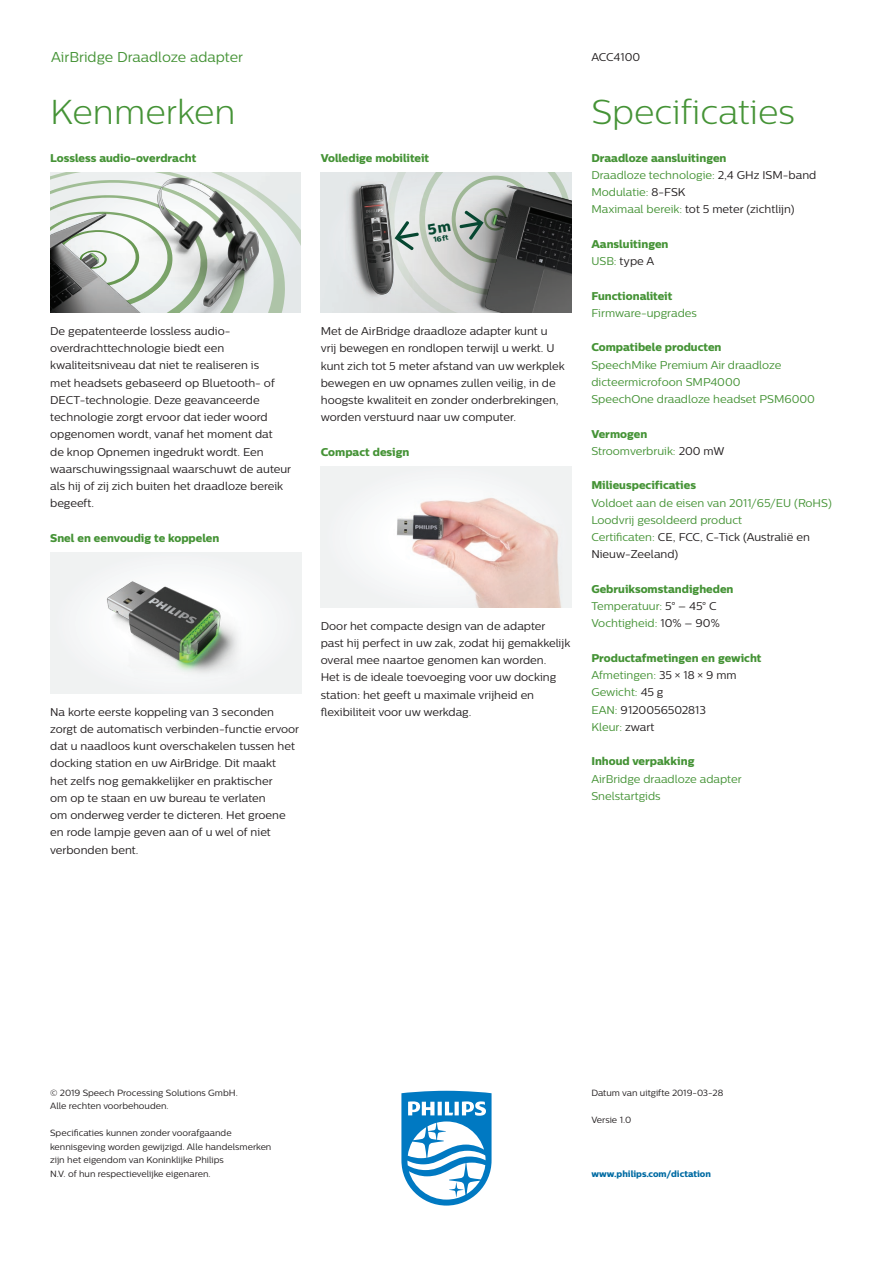
<style>
.page{position:relative;width:893px;height:1263px;background:#fff}
.page>*{position:absolute;margin:0;border:0;box-sizing:border-box;transform-origin:0 0}
.t1{font:300 34.5px "Centrale Sans";color:#459336}
.t2{font:14.25px "Centrale Sans";color:#459336}
.t3{font:11.25px/17.2px "Centrale Sans";color:#231f20}
.t4{font:11.25px/17.2px "Centrale Sans";color:#459336}
.t5{font:11.25px "Centrale Sans X Bold";color:#459336}
.t6{font:9px/13.5px "Centrale Sans";color:#231f20}
.t7{font:9px "Centrale Sans X Bold";color:#006ba3}
.t8{font:7.35px "Centrale Sans X Bold";color:#064731}
.s1{color:#231f20}
.s2{color:#459336}
</style>
<div class="page">
<img style="left:50px;top:172px;width:250px;height:140px">
<div style="left:50px;top:553px;width:251px;height:140px;background:#f3f3f4"></div>
<img style="left:103px;top:580px;width:146px;height:92px">
<svg style="left:401px;top:1091px;width:91px;height:114px"></svg>
<img style="left:321px;top:172px;width:66px;height:141px">
<img style="left:321px;top:467px;width:251px;height:140px">
<svg style="left:387px;top:172px;width:185px;height:141px;background:#979a98"></svg>
<p class="t2" style="left:51px;top:48px;width:194px">AirBridge Draadloze adapter</p>
<h1 class="t1" style="left:50px;top:92px;width:187px">Kenmerken</h1>
<p class="t5" style="left:50px;top:151px;width:148px">Lossless audio-overdracht</p>
<p class="t3" style="left:50px;top:322px;width:243px">De gepatenteerde lossless audio&shy;overdrachttechnologie biedt een kwaliteitsniveau dat niet te realiseren is<br>met headsets gebaseerd op Bluetooth- of DECT-technologie. Deze geavanceerde technologie zorgt ervoor dat ieder woord opgenomen wordt, vanaf het moment dat<br>de knop Opnemen ingedrukt wordt. Een waarschuwingssignaal waarschuwt de auteur als hij of zij zich buiten het draadloze bereik begeeft.</p>
<p class="t5" style="left:50px;top:531px;width:171px">Snel en eenvoudig te koppelen</p>
<p class="t3" style="left:50px;top:703px;width:251px">Na korte eerste koppeling van 3 seconden zorgt de automatisch verbinden-functie ervoor dat u naadloos kunt overschakelen tussen het docking station en uw AirBridge. Dit maakt<br>het zelfs nog gemakkelijker en praktischer<br>om op te staan en uw bureau te verlaten<br>om onderweg verder te dicteren. Het groene en rode lampje geven aan of u wel of niet verbonden bent.</p>
<p class="t5" style="left:321px;top:151px;width:110px">Volledige mobiliteit</p>
<p class="t8" style="left:433px;top:235px;width:16px;rotate:-10deg">16ft</p>
<p class="t3" style="left:321px;top:322px;width:246px">Met de AirBridge draadloze adapter kunt u vrij bewegen en rondlopen terwijl u werkt. U kunt zich tot 5 meter afstand van uw werkplek bewegen en uw opnames zullen veilig, in de hoogste kwaliteit en zonder onderbrekingen, worden verstuurd naar uw computer.</p>
<p class="t5" style="left:321px;top:445px;width:90px">Compact design</p>
<p class="t3" style="left:321px;top:617px;width:251px">Door het compacte design van de adapter past hij perfect in uw zak, zodat hij gemakkelijk overal mee naartoe genomen kan worden.<br>Het is de ideale toevoeging voor uw docking station: het geeft u maximale vrijheid en flexibiliteit voor uw werkdag.</p>
<p class="t3" style="left:591px;top:48px;width:50px">ACC4100</p>
<h1 class="t1" style="left:591px;top:92px;width:205px">Specificaties</h1>
<p class="t5" style="left:591px;top:151px;width:137px">Draadloze aansluitingen</p>
<p class="t4" style="left:591px;top:166px;width:227px">Draadloze technologie: <span class="s1">2,4 GHz ISM-band<br></span>Modulatie: <span class="s1">8-FSK<br></span>Maximaal bereik: <span class="s1">tot 5 meter (zichtlijn)</span></p>
<p class="t5" style="left:591px;top:237px;width:79px">Aansluitingen</p>
<p class="t3" style="left:591px;top:252px;width:64px"><span class="s2">USB:</span> type A</p>
<p class="t5" style="left:591px;top:289px;width:83px">Functionaliteit</p>
<p class="t4" style="left:591px;top:304px;width:107px">Firmware-upgrades</p>
<p class="t5" style="left:591px;top:340px;width:132px">Compatibele producten</p>
<p class="t4" style="left:591px;top:356px;width:225px">SpeechMike Premium Air draadloze dicteermicrofoon SMP4000<br>SpeechOne draadloze headset PSM6000</p>
<p class="t5" style="left:591px;top:427px;width:57px">Vermogen</p>
<p class="t4" style="left:591px;top:442px;width:135px">Stroomverbruik: <span class="s1">200 mW</span></p>
<p class="t5" style="left:591px;top:478px;width:106px">Milieuspecificaties</p>
<p class="t4" style="left:591px;top:494px;width:242px">Voldoet aan de eisen van 2011/65/EU (RoHS)<br>Loodvrij gesoldeerd product<br>Certificaten: <span class="s1">CE, FCC, C-Tick (Australië en Nieuw-Zeeland)</span></p>
<p class="t5" style="left:591px;top:582px;width:144px">Gebruiksomstandigheden</p>
<p class="t4" style="left:591px;top:597px;width:130px">Temperatuur: <span class="s1">5° – 45° C<br></span>Vochtigheid: <span class="s1">10% – 90%</span></p>
<p class="t5" style="left:591px;top:651px;width:172px">Productafmetingen en gewicht</p>
<p class="t3" style="left:591px;top:666px;width:147px"><span class="s2">Afmetingen:</span> 35 × 18 × 9 mm<br><span class="s2">Gewicht:</span> 45 g<br><span class="s2">EAN:</span> 9120056502813<br><span class="s2">Kleur:</span> zwart</p>
<p class="t5" style="left:591px;top:754px;width:105px">Inhoud verpakking</p>
<p class="t4" style="left:591px;top:770px;width:152px">AirBridge draadloze adapter<br>Snelstartgids</p>
<p class="t6" style="left:50px;top:1085px;width:189px">© 2019 Speech Processing Solutions GmbH.<br>Alle rechten voorbehouden.</p>
<p class="t6" style="left:50px;top:1126px;width:223px">Specificaties kunnen zonder voorafgaande kennisgeving worden gewijzigd. Alle handelsmerken zijn het eigendom van Koninklijke Philips<br>N.V. of hun respectievelijke eigenaren.</p>
<p class="t6" style="left:591px;top:1085px;width:133px">Datum van uitgifte 2019-03-28</p>
<p class="t6" style="left:591px;top:1112px;width:41px">Versie 1.0</p>
<p class="t7" style="left:591px;top:1168px;width:121px">www.philips.com/dictation</p>
</div>
